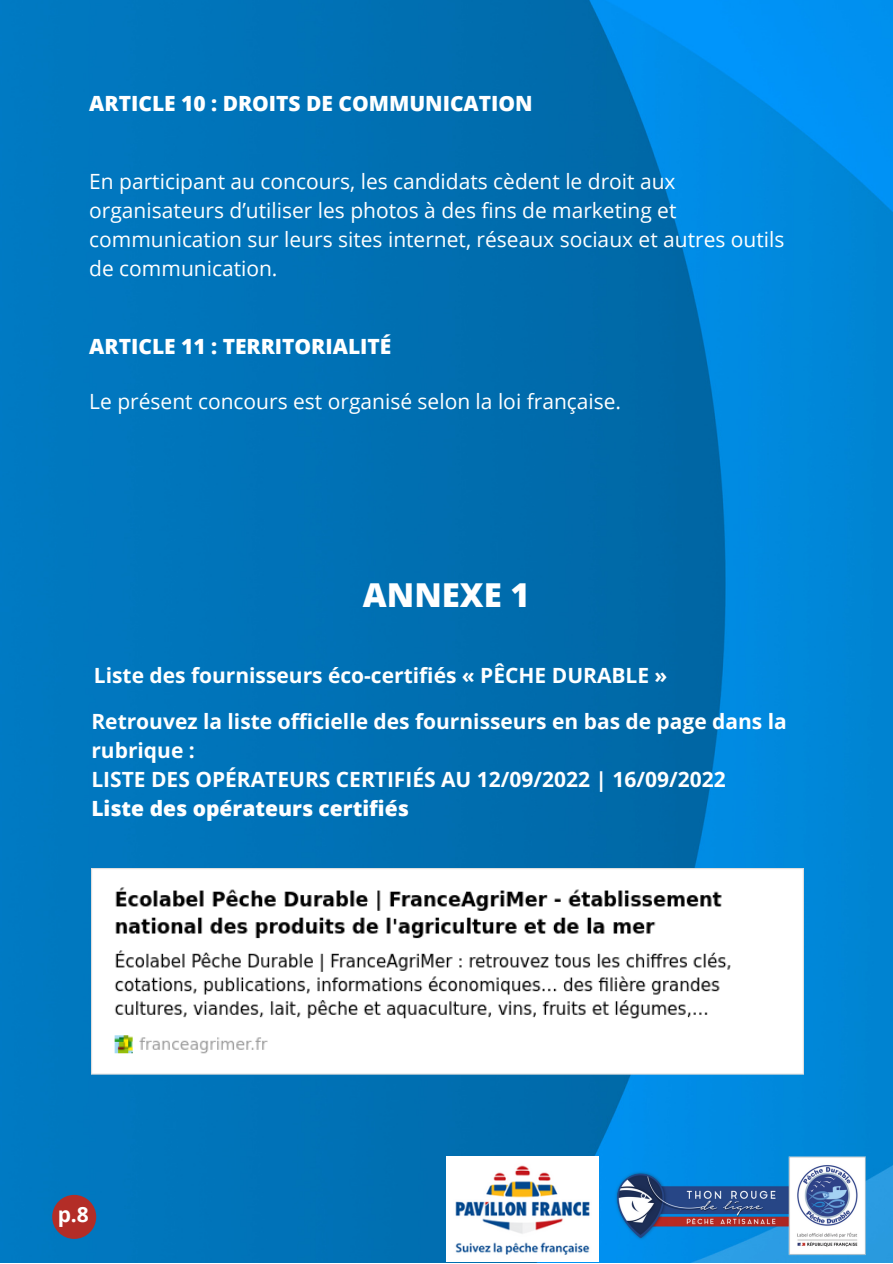
<style>
.page{position:relative;width:893px;height:1264px;background:#fff}
.page>*{position:absolute;margin:0;border:0;box-sizing:border-box;transform-origin:0 0}
.t1{font:800 33px "Open Sans";color:#fff}
.t2{font:21px/29.2px "Open Sans";color:#fff}
.t3{font:700 21px/29.2px "Open Sans";color:#fff}
.t4{font:800 21px "Open Sans";color:#fff}
</style>
<div class="page">
<img style="left:0;top:0;width:892px;height:1262px">
<img style="left:611px;top:1142px;width:281px;height:120px">
<img style="left:446px;top:1156px;width:152px;height:105px">
<div style="left:52px;top:1194px;width:44px;height:44px;background:#b32d27;border-radius:50%"></div>
<img style="left:91px;top:868px;width:712px;height:217px">
<p class="t4" style="left:89px;top:88px;width:445px">ARTICLE 10 : DROITS DE COMMUNICATION</p>
<p class="t2" style="left:89px;top:166px;width:696px">En participant au concours, les candidats cèdent le droit aux organisateurs d’utiliser les photos à des fins de marketing et communication sur leurs sites internet, réseaux sociaux et autres outils de communication.</p>
<p class="t4" style="left:89px;top:332px;width:303px">ARTICLE 11 : TERRITORIALITÉ</p>
<p class="t2" style="left:89px;top:386px;width:533px">Le présent concours est organisé selon la loi française.</p>
<h1 class="t1" style="left:363px;top:572px;width:168px">ANNEXE 1</h1>
<p class="t3" style="left:94px;top:660px;width:575px">Liste des fournisseurs éco-certifiés « PÊCHE DURABLE »</p>
<p class="t3" style="left:91px;top:705px;width:697px">Retrouvez la liste officielle des fournisseurs en bas de page dans la rubrique :<br>LISTE DES OPÉRATEURS CERTIFIÉS AU 12/09/2022 | 16/09/2022</p>
<p class="t4" style="left:91px;top:793px;width:319px">Liste des opérateurs certifiés</p>
<p class="t3" style="left:58px;top:1198px;width:33px">p.8</p>
</div>
